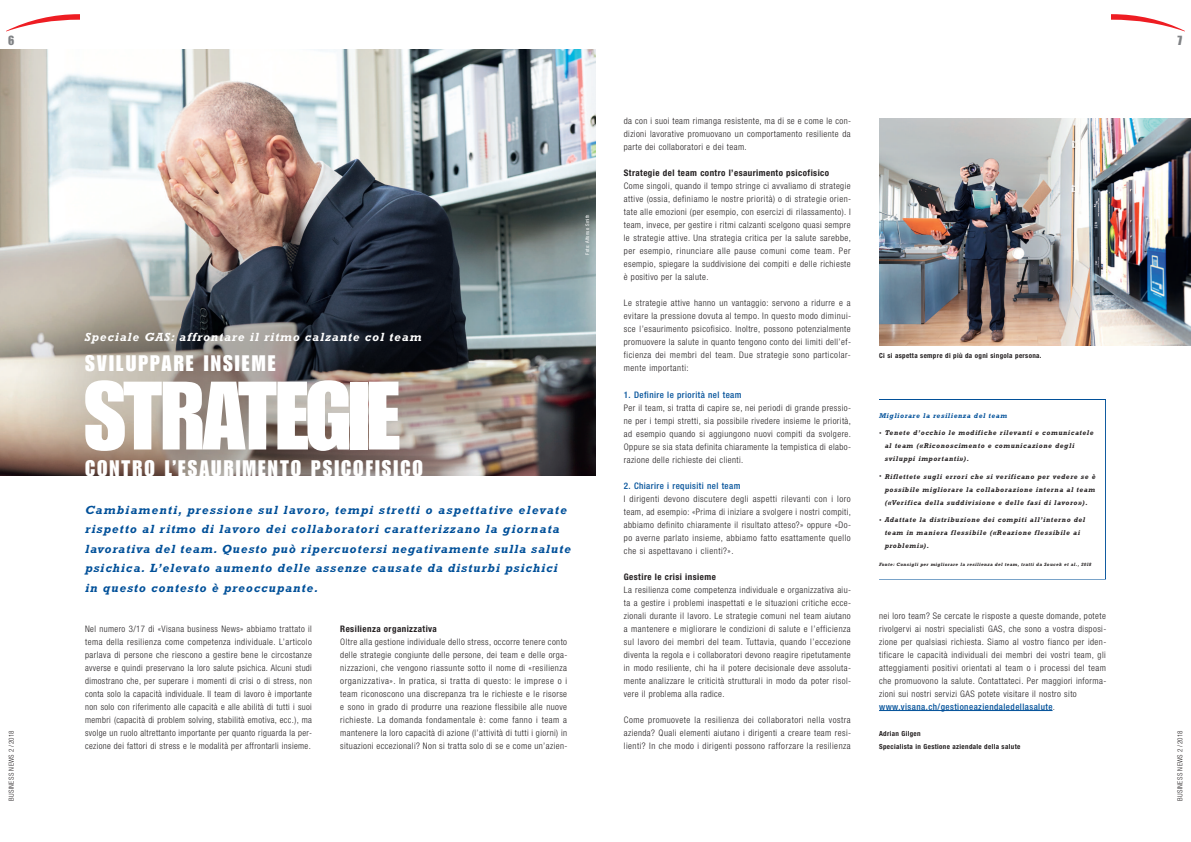
<style>
.page{position:relative;width:1191px;height:842px;background:#fff}
.page>*{position:absolute;margin:0;border:0;box-sizing:border-box;transform-origin:0 0}
.t1{font:95px "Impact";letter-spacing:-.03em;color:#fff}
.t2{font:22px "Impact";letter-spacing:.095em;color:#fff}
.t3{font:13px "Impact";color:#808285}
.t4{font:italic 700 12px/19.5px "Rockwell";letter-spacing:.08em;color:#015099}
.t5{font:italic 700 12px "Rockwell";letter-spacing:.08em;color:#fff}
.t6{font:300 condensed 9px/13px "Helvetica Neue";letter-spacing:.05em;color:#231f20;text-align:justify}
.t7{font:700 condensed 9px "Helvetica Neue";letter-spacing:.05em;color:#231f20}
.t8{font:500 condensed 9px "Helvetica Neue";letter-spacing:.05em;color:#015099}
.t9{font:italic 700 7px/13px "Rockwell";letter-spacing:.1em;color:#231f20}
.t10{font:700 condensed 7px/13px "Helvetica Neue";letter-spacing:.05em;color:#231f20}
.t11{font:300 condensed 7px "Helvetica Neue";letter-spacing:.05em;color:#231f20}
.t12{font:italic 700 7px "Rockwell";letter-spacing:.1em;color:#015099}
.t13{font:condensed 5px "Helvetica Neue";letter-spacing:.05em;color:#fff}
.t14{font:italic 700 4.8px "Rockwell";letter-spacing:.1em;color:#231f20}
.s1{font-size:6px}
.s2{font-weight:500;color:#015099}
</style>
<div class="page">
<svg style="left:6px;top:14px;width:73px;height:17px"></svg>
<img style="left:0;top:50px;width:595px;height:425px">
<svg style="left:1111px;top:14px;width:74px;height:17px"></svg>
<hr style="left:879px;top:710px;width:173px;height:1px;background:#015099">
<img style="left:879px;top:118px;width:312px;height:227px">
<h3 class="t3" style="left:8px;top:35px;width:8px">6</h3>
<p class="t11" style="left:9px;top:801px;width:71px;rotate:-90deg">BUSINESS NEWS 2/2018</p>
<p class="t13" style="left:585px;top:254px;width:41px;rotate:-90deg">Foto: Alfonso Smith</p>
<h3 class="t5" style="left:84px;top:330px;width:338px">Speciale GAS: affrontare il ritmo calzante col team</h3>
<h2 class="t2" style="left:85px;top:356px;width:192px">SVILUPPARE INSIEME</h2>
<h1 class="t1" style="left:84px;top:382px;width:318px">STRATEGIE</h1>
<h2 class="t2" style="left:85px;top:460px;width:339px">CONTRO L’ESAURIMENTO PSICOFISICO</h2>
<p class="t4" style="left:85px;top:500px;width:487px">Cambiamenti, pressione sul lavoro, tempi stretti o aspettative elevate rispetto al ritmo di lavoro dei collaboratori caratterizzano la giornata lavorativa del team. Questo può ripercuotersi negativamente sulla salute psichica. L’elevato aumento delle assenze causate da disturbi psichici in questo contesto è preoccupante.</p>
<p class="t6" style="left:85px;top:623px;width:228px">Nel numero 3/17 di «Visana business News» abbiamo trattato il tema della resilienza come competenza individuale. L’articolo parlava di persone che riescono a gestire bene le circostanze avverse e quindi preservano la loro salute psichica. Alcuni studi dimostrano che, per superare i momenti di crisi o di stress, non conta solo la capacità individuale. Il team di lavoro è importante non solo con riferimento alle capacità e alle abilità di tutti i suoi membri (capacità di problem solving, stabilità emotiva, ecc.), ma svolge un ruolo altrettanto importante per quanto riguarda la per&shy;cezione dei fattori di stress e le modalità per affrontarli insieme.</p>
<p class="t7" style="left:340px;top:625px;width:98px">Resilienza organizzativa</p>
<p class="t6" style="left:340px;top:636px;width:229px">Oltre alla gestione individuale dello stress, occorre tenere conto delle strategie congiunte delle persone, dei team e delle orga&shy;nizzazioni, che vengono riassunte sotto il nome di «resilienza organizzativa». In pratica, si tratta di questo: le imprese o i team riconoscono una discrepanza tra le richieste e le risorse e sono in grado di produrre una reazione flessibile alle nuove richieste. La domanda fondamentale è: come fanno i team a mantenere la loro capacità di azione (l’attività di tutti i giorni) in situazioni eccezionali? Non si tratta solo di se e come un’azien-</p>
<p class="t6" style="left:624px;top:116px;width:229px">da con i suoi team rimanga resistente, ma di se e come le con&shy;dizioni lavorative promuovano un comportamento resiliente da parte dei collaboratori e dei team.</p>
<p class="t7" style="left:624px;top:170px;width:207px">Strategie del team contro l’esaurimento psicofisico</p>
<p class="t6" style="left:624px;top:181px;width:229px">Come singoli, quando il tempo stringe ci avvaliamo di strategie attive (ossia, definiamo le nostre priorità) o di strategie orien&shy;tate alle emozioni (per esempio, con esercizi di rilassamento). I team, invece, per gestire i ritmi calzanti scelgono quasi sempre le strategie attive. Una strategia critica per la salute sarebbe, per esempio, rinunciare alle pause comuni come team. Per esempio, spiegare la suddivisione dei compiti e delle richieste è positivo per la salute.</p>
<p class="t6" style="left:624px;top:298px;width:229px">Le strategie attive hanno un vantaggio: servono a ridurre e a evitare la pressione dovuta al tempo. In questo modo diminui&shy;sce l’esaurimento psicofisico. Inoltre, possono potenzialmente promuovere la salute in quanto tengono conto dei limiti dell’ef&shy;ficienza dei membri del team. Due strategie sono particolar&shy;mente importanti:</p>
<p class="t8" style="left:624px;top:391px;width:119px">1. Definire le priorità nel team</p>
<p class="t6" style="left:624px;top:402px;width:229px">Per il team, si tratta di capire se, nei periodi di grande pressio&shy;ne per i tempi stretti, sia possibile rivedere insieme le priorità, ad esempio quando si aggiungono nuovi compiti da svolgere.<br>Oppure se sia stata definita chiaramente la tempistica di elabo&shy;razione delle richieste dei clienti.</p>
<p class="t8" style="left:624px;top:482px;width:118px">2. Chiarire i requisiti nel team</p>
<p class="t6" style="left:624px;top:493px;width:229px">I dirigenti devono discutere degli aspetti rilevanti con i loro team, ad esempio: «Prima di iniziare a svolgere i nostri compiti, abbiamo definito chiaramente il risultato atteso?» oppure «Do&shy;po averne parlato insieme, abbiamo fatto esattamente quello che si aspettavano i clienti?».</p>
<p class="t7" style="left:624px;top:573px;width:93px">Gestire le crisi insieme</p>
<p class="t6" style="left:624px;top:584px;width:229px">La resilienza come competenza individuale e organizzativa aiu&shy;ta a gestire i problemi inaspettati e le situazioni critiche ecce&shy;zionali durante il lavoro. Le strategie comuni nel team aiutano a mantenere e migliorare le condizioni di salute e l’efficienza sul lavoro dei membri del team. Tuttavia, quando l’eccezione diventa la regola e i collaboratori devono reagire ripetutamente in modo resiliente, chi ha il potere decisionale deve assoluta&shy;mente analizzare le criticità strutturali in modo da poter risol&shy;vere il problema alla radice.</p>
<p class="t6" style="left:624px;top:714px;width:229px">Come promuovete la resilienza dei collaboratori nella vostra azienda? Quali elementi aiutano i dirigenti a creare team resi&shy;lienti? In che modo i dirigenti possono rafforzare la resilienza</p>
<p class="t10" style="left:879px;top:350px;width:164px">Ci si aspetta sempre di più da ogni singola persona.</p>
<p class="t12" style="left:879px;top:411px;width:129px">Migliorare la resilienza del team</p>
<p class="t9" style="left:884px;top:426px;width:210px;text-indent:-6px"><span class="s1">•</span> Tenete d’occhio le modifiche rilevanti e comunicatele al team («Riconoscimento e comunicazione degli sviluppi importanti»).</p>
<p class="t9" style="left:884px;top:470px;width:212px;text-align:justify;text-indent:-6px"><span class="s1">•</span> Riflettete sugli errori che si verificano per vedere se è possibile migliorare la collaborazione interna al team («Verifica della suddivisione e delle fasi di lavoro»).</p>
<p class="t9" style="left:884px;top:513px;width:202px;text-indent:-6px"><span class="s1">•</span> Adattate la distribuzione dei compiti all’interno del team in maniera flessibile («Reazione flessibile ai problemi»).</p>
<p class="t14" style="left:879px;top:561px;width:214px">Fonte: Consigli per migliorare la resilienza del team, tratti da Soucek et al., 2018</p>
<p class="t6" style="left:879px;top:610px;width:229px;text-align:left">nei loro team? Se cercate le risposte a queste domande, potete rivolgervi ai nostri specialisti GAS, che sono a vostra disposi&shy;zione per qualsiasi richiesta. Siamo al vostro fianco per iden&shy;tificare le capacità individuali dei membri dei vostri team, gli atteggiamenti positivi orientati al team o i processi del team che promuovono la salute. Contattateci. Per maggiori informa&shy;zioni sui nostri servizi GAS potete visitare il nostro sito <span class="s2">www.visana.ch/gestioneaziendaledellasalute</span>.</p>
<p class="t10" style="left:879px;top:727px;width:143px">Adrian Gilgen<br>Specialista in Gestione aziendale della salute</p>
<h3 class="t3" style="left:1177px;top:35px;width:6px">7</h3>
<p class="t11" style="left:1177px;top:801px;width:71px;rotate:-90deg">BUSINESS NEWS 2/2018</p>
</div>
